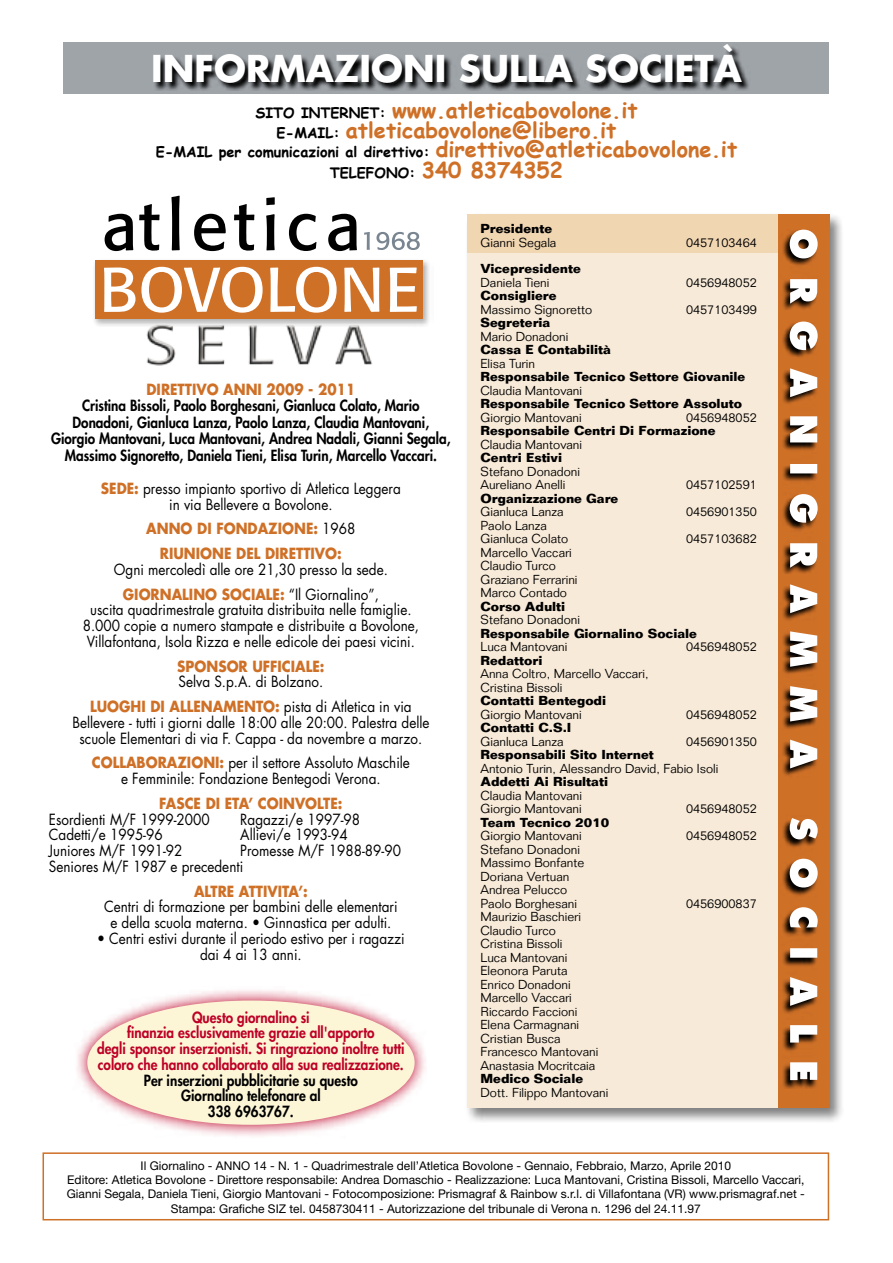
<style>
.page{position:relative;width:893px;height:1263px;background:#fff}
.page>*{position:absolute;margin:0;border:0;box-sizing:border-box;transform-origin:0 0}
.t1{font:700 36px "Futura";color:#fff}
.t2{font:700 21.6px/19.2px "Comic Sans MS";color:#cf7027;text-align:center}
.t3{font:15px/15.8px "Futura";color:#000;text-align:center;scale:.9 1}
.t4{font:800 15px/16.5px "Futura";color:#000;text-align:center;scale:.9 1}
.t5{font:800 15px/15.8px "Futura";color:#be0027;text-align:center;scale:.9 1}
.t6{font:700 15px/24.8px "Futura";color:#cf7027;text-align:center;scale:.9 1}
.t7{font:700 14.4px "Comic Sans MS";color:#000}
.t8{font:300 12.75px/13.5px "Folio";color:#000}
.t9{font:700 12.75px "Folio";color:#000}
.t10{font:12px/14.4px "Helvetica Neue";color:#000;text-align:center}
.s1{font-size:14.4px;color:#000}
.s2{font-size:21.6px;color:#cf7027}
.s3{font-weight:700;color:#cf7027}
.s4{font-weight:400;color:#000}
</style>
<div class="page">
<svg style="left:77px;top:990px;width:349px;height:146px"></svg>
<div style="left:87px;top:1000px;width:328px;height:125px;background:#fcf5d6;border-radius:50%"></div>
<div style="left:465px;top:212px;width:379px;height:911px;background:#000;opacity:.5"></div>
<div style="left:468px;top:215px;width:361px;height:893px;background:#f8ead8"></div>
<div style="left:468px;top:215px;width:361px;height:38px;background:#f1d6b2"></div>
<div style="left:64px;top:43px;width:765px;height:51px;background:#9fa4a9"></div>
<div style="left:778px;top:215px;width:51px;height:893px;background:#cf7027"></div>
<svg style="left:154px;top:47px;width:595px;height:44px"></svg>
<img style="left:94px;top:260px;width:335px;height:66px">
<div style="left:96px;top:261px;width:327px;height:58px;background:#cf7027"></div>
<svg style="left:104px;top:267px;width:159px;height:46px"></svg>
<svg style="left:270px;top:267px;width:67px;height:46px"></svg>
<svg style="left:344px;top:267px;width:35px;height:45px"></svg>
<svg style="left:390px;top:267px;width:27px;height:45px"></svg>
<svg style="left:364px;top:232px;width:6px;height:18px"></svg>
<svg style="left:376px;top:232px;width:44px;height:18px"></svg>
<svg style="left:105px;top:214px;width:28px;height:37px"></svg>
<svg style="left:139px;top:204px;width:21px;height:47px"></svg>
<svg style="left:171px;top:196px;width:9px;height:54px"></svg>
<svg style="left:194px;top:214px;width:32px;height:37px"></svg>
<svg style="left:234px;top:204px;width:20px;height:47px"></svg>
<svg style="left:266px;top:197px;width:9px;height:53px"></svg>
<svg style="left:289px;top:214px;width:27px;height:37px"></svg>
<svg style="left:328px;top:214px;width:29px;height:37px"></svg>
<img style="left:146px;top:324px;width:226px;height:42px">
<svg style="left:782px;top:229px;width:35px;height:860px"></svg>
<svg style="left:790px;top:230px;width:28px;height:850px"></svg>
<div style="left:43px;top:1152px;width:786px;height:68px;background:#fff;border:2px solid #cf7027"></div>
<h1 class="t1" style="left:151px;top:44px;width:592px">INFORMAZIONI SULLA SOCIETÀ</h1>
<h2 class="t2" style="left:255px;top:100px;width:384px"><span class="s1">SITO INTERNET:</span> www.atleticabovolone.it<br><span class="s1">E-MAIL:</span> atleticabovolone@libero.it</h2>
<p class="t7" style="left:156px;top:141px;width:583px">E-MAIL per comunicazioni al direttivo: <span class="s2">direttivo@atleticabovolone.it</span></p>
<h2 class="t2" style="left:330px;top:160px;width:234px"><span class="s1">TELEFONO:</span> 340 8374352</h2>
<p class="t6" style="left:146px;top:376px;width:233px">DIRETTIVO ANNI 2009 - 2011</p>
<p class="t4" style="left:51px;top:397px;width:445px">Cristina Bissoli, Paolo Borghesani, Gianluca Colato, Mario Donadoni, Gianluca Lanza, Paolo Lanza, Claudia Mantovani, Giorgio Mantovani, Luca Mantovani, Andrea Nadali, Gianni Segala, Massimo Signoretto, Daniela Tieni, Elisa Turin, Marcello Vaccari.</p>
<p class="t3" style="left:101px;top:480px;width:335px"><span class="s3">SEDE:</span> presso impianto sportivo di Atletica Leggera in via Bellevere a Bovolone.</p>
<p class="t6" style="left:146px;top:516px;width:234px">ANNO DI FONDAZIONE: <span class="s4">1968<br></span>RIUNIONE DEL DIRETTIVO:</p>
<p class="t3" style="left:114px;top:557px;width:306px;line-height:24.8px">Ogni mercoledì alle ore 21,30 presso la sede.<br><span class="s3">GIORNALINO SOCIALE:</span> “Il Giornalino”,</p>
<p class="t3" style="left:83px;top:602px;width:375px">uscita quadrimestrale gratuita distribuita nelle famiglie.<br>8.000 copie a numero stampate e distribuite a Bovolone,<br>Villafontana, Isola Rizza e nelle edicole dei paesi vicini.</p>
<p class="t6" style="left:177px;top:653px;width:165px">SPONSOR UFFICIALE:</p>
<p class="t3" style="left:90px;top:669px;width:359px;line-height:24.8px">Selva S.p.A. di Bolzano.<br><span class="s3">LUOGHI DI ALLENAMENTO:</span> pista di Atletica in via</p>
<p class="t3" style="left:72px;top:714px;width:398px">Bellevere - tutti i giorni dalle 18:00 alle 20:00. Palestra delle scuole Elementari di via F. Cappa - da novembre a marzo.</p>
<p class="t3" style="left:92px;top:755px;width:355px"><span class="s3">COLLABORAZIONI:</span> per il settore Assoluto Maschile e Femminile: Fondazione Bentegodi Verona.</p>
<p class="t6" style="left:159px;top:790px;width:205px">FASCE DI ETA’ COINVOLTE:</p>
<p class="t3" style="left:49px;top:811px;width:180px">Esordienti M/F 1999-2000</p>
<p class="t3" style="left:240px;top:811px;width:135px">Ragazzi/e 1997-98</p>
<p class="t3" style="left:49px;top:827px;width:128px">Cadetti/e 1995-96</p>
<p class="t3" style="left:240px;top:827px;width:121px">Allievi/e 1993-94</p>
<p class="t3" style="left:49px;top:842px;width:150px">Juniores M/F 1991-92</p>
<p class="t3" style="left:49px;top:842px;width:393px;text-align:left;text-indent:191px">Promesse M/F 1988-89-90<br>Seniores M/F 1987 e precedenti</p>
<p class="t6" style="left:194px;top:878px;width:128px">ALTRE ATTIVITA’:</p>
<p class="t3" style="left:104px;top:899px;width:328px">Centri di formazione per bambini delle elementari e della scuola materna. • Ginnastica per adulti.</p>
<p class="t3" style="left:97px;top:930px;width:343px">• Centri estivi durante il periodo estivo per i ragazzi dai 4 ai 13 anni.</p>
<p class="t5" style="left:97px;top:1009px;width:343px">Questo giornalino si<br>finanzia esclusivamente grazie all'apporto<br>degli sponsor inserzionisti. Si ringraziono inoltre tutti coloro che hanno collaborato alla sua realizzazione.</p>
<p class="t4" style="left:144px;top:1072px;width:239px;line-height:15.8px">Per inserzioni pubblicitarie su questo<br>Giornalino telefonare al<br>338 6963767.</p>
<p class="t9" style="left:480px;top:221px;width:73px">Presidente</p>
<p class="t8" style="left:480px;top:236px;width:77px">Gianni Segala</p>
<p class="t8" style="left:686px;top:236px;width:72px">0457103464</p>
<p class="t9" style="left:480px;top:261px;width:102px">Vicepresidente</p>
<p class="t8" style="left:480px;top:275px;width:70px">Daniela Tieni</p>
<p class="t8" style="left:686px;top:275px;width:72px">0456948052</p>
<p class="t9" style="left:480px;top:288px;width:78px">Consigliere</p>
<p class="t8" style="left:480px;top:302px;width:113px">Massimo Signoretto</p>
<p class="t8" style="left:686px;top:302px;width:72px">0457103499</p>
<p class="t9" style="left:480px;top:315px;width:71px">Segreteria</p>
<p class="t8" style="left:480px;top:329px;width:89px">Mario Donadoni</p>
<p class="t9" style="left:480px;top:342px;width:132px">Cassa E Contabilità</p>
<p class="t8" style="left:480px;top:356px;width:56px">Elisa Turin</p>
<p class="t9" style="left:480px;top:369px;width:266px">Responsabile Tecnico Settore Giovanile</p>
<p class="t8" style="left:480px;top:383px;width:103px">Claudia Mantovani</p>
<p class="t9" style="left:480px;top:396px;width:263px">Responsabile Tecnico Settore Assoluto</p>
<p class="t8" style="left:480px;top:410px;width:103px">Giorgio Mantovani</p>
<p class="t8" style="left:686px;top:410px;width:72px">0456948052</p>
<p class="t9" style="left:480px;top:423px;width:237px">Responsabile Centri Di Formazione</p>
<p class="t8" style="left:480px;top:437px;width:103px">Claudia Mantovani</p>
<p class="t9" style="left:480px;top:450px;width:83px">Centri Estivi</p>
<p class="t8" style="left:480px;top:464px;width:101px">Stefano Donadoni<br>Aureliano Anelli</p>
<p class="t8" style="left:686px;top:478px;width:72px">0457102591</p>
<p class="t9" style="left:480px;top:490px;width:139px">Organizzazione Gare</p>
<p class="t8" style="left:480px;top:505px;width:84px">Gianluca Lanza</p>
<p class="t8" style="left:686px;top:505px;width:72px">0456901350</p>
<p class="t8" style="left:480px;top:518px;width:89px">Paolo Lanza<br>Gianluca Colato</p>
<p class="t8" style="left:686px;top:532px;width:72px">0457103682</p>
<p class="t8" style="left:480px;top:545px;width:99px">Marcello Vaccari<br>Claudio Turco<br>Graziano Ferrarini<br>Marco Contado</p>
<p class="t9" style="left:480px;top:598px;width:86px">Corso Adulti</p>
<p class="t8" style="left:480px;top:613px;width:101px">Stefano Donadoni</p>
<p class="t9" style="left:480px;top:625px;width:218px">Responsabile Giornalino Sociale</p>
<p class="t8" style="left:480px;top:640px;width:88px">Luca Mantovani</p>
<p class="t8" style="left:686px;top:640px;width:72px">0456948052</p>
<p class="t9" style="left:480px;top:652px;width:63px">Redattori</p>
<p class="t8" style="left:480px;top:667px;width:170px">Anna Coltro, Marcello Vaccari,<br>Cristina Bissoli</p>
<p class="t9" style="left:480px;top:693px;width:127px">Contatti Bentegodi</p>
<p class="t8" style="left:480px;top:708px;width:103px">Giorgio Mantovani</p>
<p class="t8" style="left:686px;top:708px;width:72px">0456948052</p>
<p class="t9" style="left:480px;top:720px;width:92px">Contatti C.S.I</p>
<p class="t8" style="left:480px;top:735px;width:84px">Gianluca Lanza</p>
<p class="t8" style="left:686px;top:735px;width:72px">0456901350</p>
<p class="t9" style="left:480px;top:747px;width:175px">Responsabili Sito Internet</p>
<p class="t8" style="left:480px;top:762px;width:239px">Antonio Turin, Alessandro David, Fabio Isoli</p>
<p class="t9" style="left:480px;top:774px;width:129px">Addetti Ai Risultati</p>
<p class="t8" style="left:480px;top:789px;width:103px">Claudia Mantovani<br>Giorgio Mantovani</p>
<p class="t8" style="left:686px;top:802px;width:72px">0456948052</p>
<p class="t9" style="left:480px;top:814px;width:130px">Team Tecnico 2010</p>
<p class="t8" style="left:480px;top:829px;width:103px">Giorgio Mantovani</p>
<p class="t8" style="left:686px;top:829px;width:72px">0456948052</p>
<p class="t8" style="left:480px;top:843px;width:105px">Stefano Donadoni<br>Massimo Bonfante<br>Doriana Vertuan<br>Andrea Pelucco<br>Paolo Borghesani</p>
<p class="t8" style="left:686px;top:897px;width:72px">0456900837</p>
<p class="t8" style="left:480px;top:910px;width:119px">Maurizio Baschieri<br>Claudio Turco<br>Cristina Bissoli<br>Luca Mantovani<br>Eleonora Paruta<br>Enrico Donadoni<br>Marcello Vaccari<br>Riccardo Faccioni<br>Elena Carmagnani<br>Cristian Busca<br>Francesco Mantovani<br>Anastasia Mocritcaia</p>
<p class="t9" style="left:480px;top:1071px;width:104px">Medico Sociale</p>
<p class="t8" style="left:480px;top:1086px;width:129px">Dott. Filippo Mantovani</p>
<p class="t10" style="left:67px;top:1158px;width:739px">Il Giornalino - ANNO 14 - N. 1 - Quadrimestrale dell’Atletica Bovolone - Gennaio, Febbraio, Marzo, Aprile 2010<br>Editore: Atletica Bovolone - Direttore responsabile: Andrea Domaschio - Realizzazione: Luca Mantovani, Cristina Bissoli, Marcello Vaccari, Gianni Segala, Daniela Tieni, Giorgio Mantovani - Fotocomposizione: Prismagraf &amp; Rainbow s.r.l. di Villafontana (VR) www.prismagraf.net - Stampa: Grafiche SIZ tel. 0458730411 - Autorizzazione del tribunale di Verona n. 1296 del 24.11.97</p>
</div>
